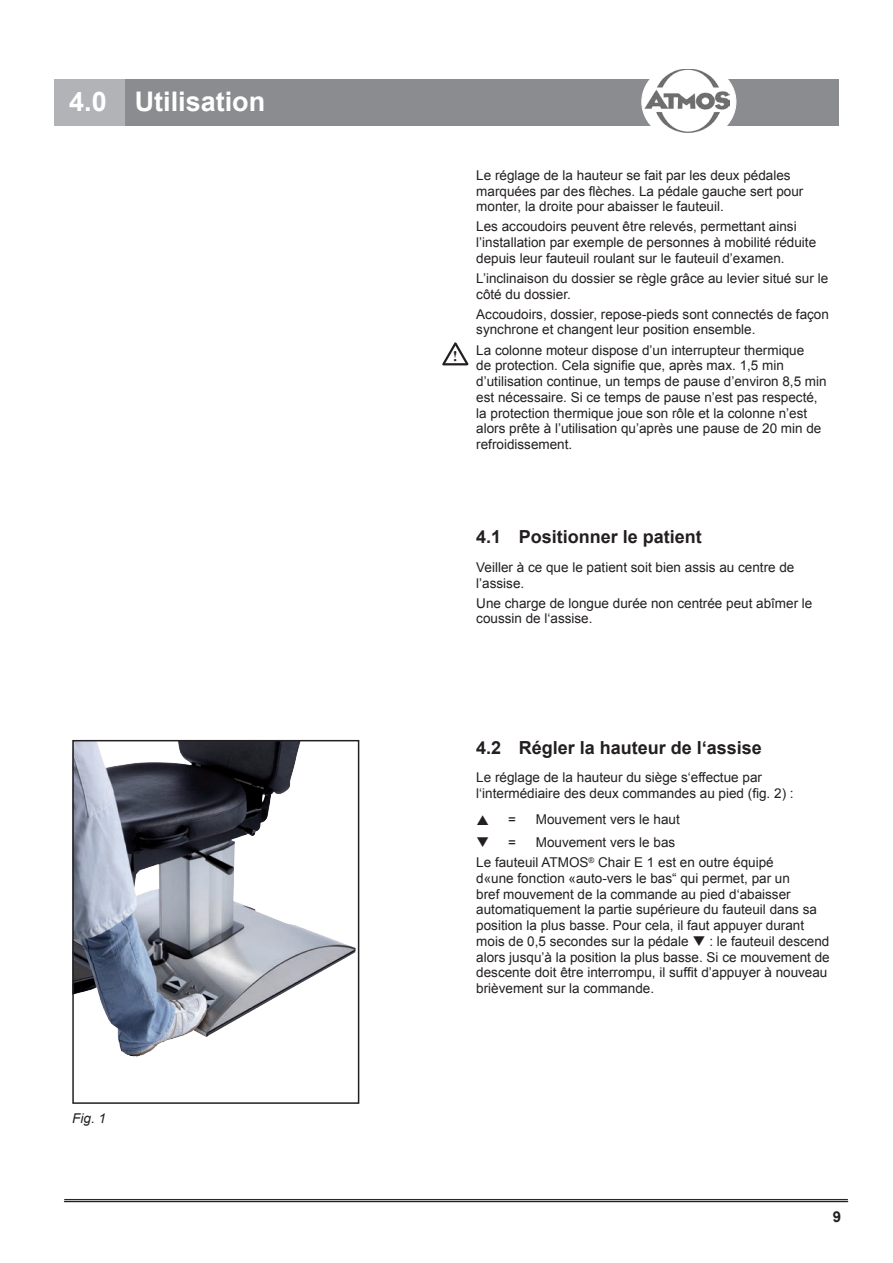
<style>
.page{position:relative;width:893px;height:1263px;background:#fff}
.page>*{position:absolute;margin:0;border:0;box-sizing:border-box;transform-origin:0 0}
.t1{font:700 27px "Arial";color:#fff}
.t2{font:700 18px "Arial";color:#231f20}
.t3{font:700 15px "Arial";color:#231f20}
.t4{font:700 14.7px "Times New Roman";color:#231f20}
.t5{font:13.5px/15.8px "Arial";color:#231f20}
.t6{font:italic 13.5px "Arial";color:#231f20}
</style>
<div class="page">
<hr style="left:65px;top:1199px;width:783px;height:1px;background:#231f20">
<hr style="left:65px;top:1201px;width:783px;height:1px;background:#231f20">
<div style="left:124px;top:79px;width:715px;height:47px;background:#8a8c8f"></div>
<div style="left:54px;top:79px;width:70px;height:47px;background:#b2b3b7"></div>
<div style="left:642px;top:62px;width:94px;height:80px;background:#fff;border-radius:50%"></div>
<img style="left:645px;top:69px;width:85px;height:64px">
<svg style="left:442px;top:342px;width:27px;height:24px"></svg>
<img style="left:75px;top:743px;width:281px;height:313px">
<div style="left:72px;top:740px;width:287px;height:364px;border:2px solid #231f20"></div>
<h1 class="t1" style="left:69px;top:84px;width:198px">4.0 Utilisation</h1>
<p class="t6" style="left:72px;top:1109px;width:35px">Fig. 1</p>
<p class="t4" style="left:453px;top:346px;width:6px">!</p>
<p class="t5" style="left:476px;top:167px;width:329px">Le réglage de la hauteur se fait par les deux pédales marquées par des flèches. La pédale gauche sert pour monter, la droite pour abaisser le fauteuil.</p>
<p class="t5" style="left:476px;top:219px;width:341px">Les accoudoirs peuvent être relevés, permettant ainsi l’installation par exemple de personnes à mobilité réduite depuis leur fauteuil roulant sur le fauteuil d’examen.</p>
<p class="t5" style="left:476px;top:270px;width:353px">L’inclinaison du dossier se règle grâce au levier situé sur le côté du dossier.</p>
<p class="t5" style="left:476px;top:306px;width:354px">Accoudoirs, dossier, repose-pieds sont connectés de façon synchrone et changent leur position ensemble.</p>
<p class="t5" style="left:476px;top:342px;width:352px">La colonne moteur dispose d’un interrupteur thermique<br>de protection. Cela signifie que, après max. 1,5 min d’utilisation continue, un temps de pause d’environ 8,5 min est nécessaire. Si ce temps de pause n’est pas respecté, la protection thermique joue son rôle et la colonne n’est alors prête à l’utilisation qu’après une pause de 20 min de refroidissement.</p>
<h2 class="t2" style="left:476px;top:525px;width:227px">4.1 Positionner le patient</h2>
<p class="t5" style="left:476px;top:559px;width:320px">Veiller à ce que le patient soit bien assis au centre de l’assise.</p>
<p class="t5" style="left:476px;top:595px;width:338px">Une charge de longue durée non centrée peut abîmer le coussin de l‘assise.</p>
<h2 class="t2" style="left:476px;top:735px;width:287px">4.2 Régler la hauteur de l‘assise</h2>
<p class="t5" style="left:476px;top:770px;width:319px">Le réglage de la hauteur du siège s‘effectue par l‘intermédiaire des deux commandes au pied (fig. 2) :</p>
<p class="t5" style="left:508px;top:812px;width:9px">=</p>
<p class="t5" style="left:536px;top:812px;width:146px">Mouvement vers le haut</p>
<p class="t5" style="left:476px;top:834px;width:41px">❑ =</p>
<p class="t5" style="left:476px;top:832px;width:299px;line-height:20.5px;text-indent:60px">Mouvement vers le bas<br>Le fauteuil ATMOS<sup>®</sup> Chair E 1 est en outre équipé</p>
<p class="t5" style="left:476px;top:870px;width:355px">d«une fonction «auto-vers le bas“ qui permet, par un<br>bref mouvement de la commande au pied d‘abaisser automatiquement la partie supérieure du fauteuil dans sa position la plus basse. Pour cela, il faut appuyer durant mois de 0,5 secondes sur la pédale ❑ : le fauteuil descend alors jusqu’à la position la plus basse. Si ce mouvement de descente doit être interrompu, il suffit d’appuyer à nouveau brièvement sur la commande.</p>
<p class="t3" style="left:833px;top:1207px;width:10px">9</p>
</div>
